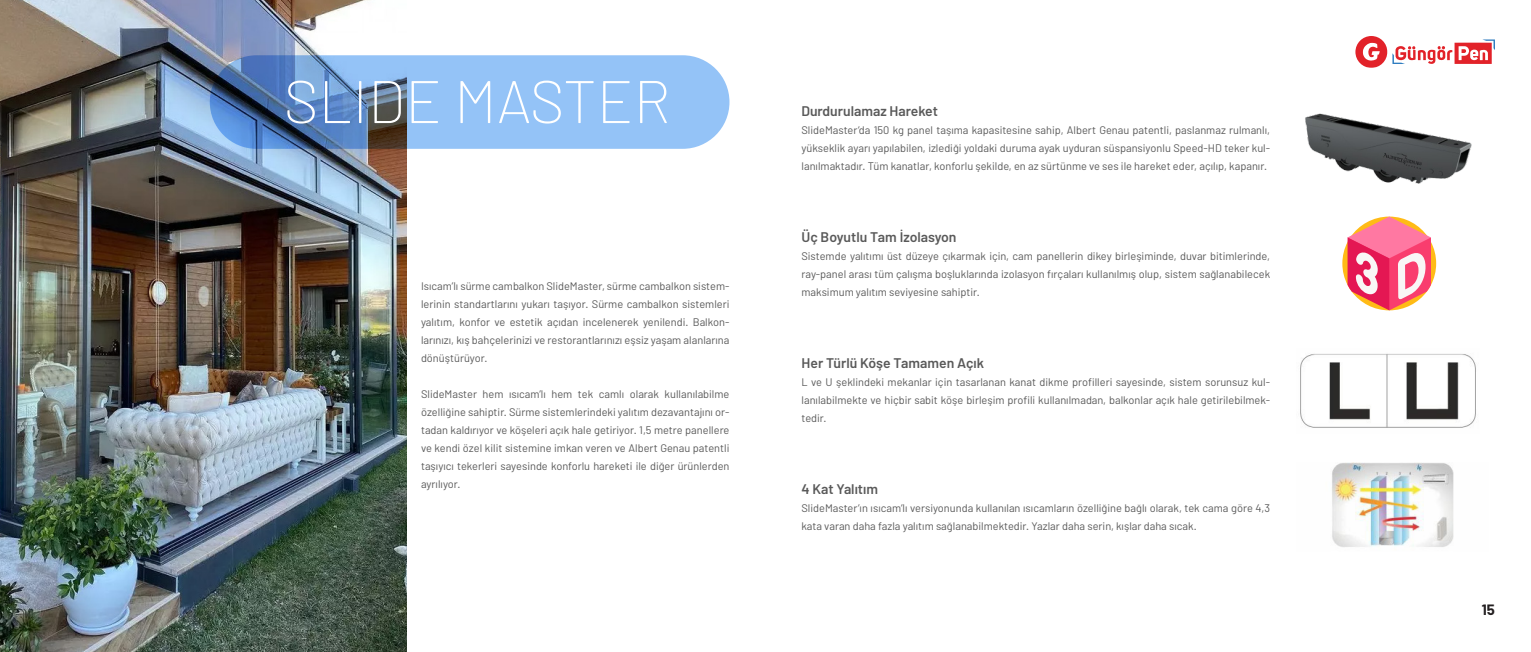
<style>
.page{position:relative;width:1531px;height:652px;background:#fff}
.page>*{position:absolute;margin:0;border:0;box-sizing:border-box;transform-origin:0 0}
.t1{font:200 60px "Barlow";color:#fff}
.t2{font:700 15px "Barlow";color:#231f20}
.t3{font:600 14px "Barlow";color:#595959}
.t4{font:11px/18px "Barlow";color:#595959;text-align:justify}
</style>
<div class="page">
<img style="left:0;top:0;width:407px;height:652px">
<svg style="left:210px;top:55px;width:519px;height:94px;background:#7ea8da"></svg>
<img style="left:1305px;top:113px;width:167px;height:71px">
<svg style="left:1342px;top:217px;width:94px;height:93px"></svg>
<img style="left:1300px;top:353px;width:176px;height:75px">
<img style="left:1332px;top:462px;width:122px;height:85px">
<img style="left:1454px;top:43px;width:38px;height:21px">
<img style="left:1427px;top:50px;width:8px;height:14px">
<svg style="left:1437px;top:46px;width:15px;height:14px"></svg>
<svg style="left:1461px;top:49px;width:5px;height:4px"></svg>
<img style="left:1355px;top:36px;width:32px;height:32px">
<svg style="left:1482px;top:39px;width:13px;height:11px"></svg>
<svg style="left:1392px;top:46px;width:34px;height:18px"></svg>
<p class="t1" style="left:283px;top:64px;width:388px">SLIDE MASTER</p>
<p class="t4" style="left:421px;top:277px;width:310px">Isıcam’lı sürme cambalkon SlideMaster, sürme cambalkon sistem&shy;lerinin standartlarını yukarı taşıyor. Sürme cambalkon sistemleri yalıtım, konfor ve estetik açıdan incelenerek yenilendi. Balkon&shy;larınızı, kış bahçelerinizi ve restorantlarınızı eşsiz yaşam alanlarına dönüştürüyor.</p>
<p class="t4" style="left:421px;top:385px;width:310px">SlideMaster hem ısıcam’lı hem tek camlı olarak kullanılabilme özelliğine sahiptir. Sürme sistemlerindeki yalıtım dezavantajını or&shy;tadan kaldırıyor ve köşeleri açık hale getiriyor. 1,5 metre panellere ve kendi özel kilit sistemine imkan veren ve Albert Genau patentli taşıyıcı tekerleri sayesinde konforlu hareketi ile diğer ürünlerden ayrılıyor.</p>
<p class="t3" style="left:801px;top:103px;width:138px">Durdurulamaz Hareket</p>
<p class="t4" style="left:801px;top:121px;width:470px">SlideMaster’da 150 kg panel taşıma kapasitesine sahip, Albert Genau patentli, paslanmaz rulmanlı, yükseklik ayarı yapılabilen, izlediği yoldaki duruma ayak uyduran süspansiyonlu Speed-HD teker kul&shy;lanılmaktadır. Tüm kanatlar, konforlu şekilde, en az sürtünme ve ses ile hareket eder, açılıp, kapanır.</p>
<p class="t3" style="left:801px;top:229px;width:157px">Üç Boyutlu Tam İzolasyon</p>
<p class="t4" style="left:801px;top:247px;width:470px">Sistemde yalıtımı üst düzeye çıkarmak için, cam panellerin dikey birleşiminde, duvar bitimlerinde, ray-panel arası tüm çalışma boşluklarında izolasyon fırçaları kullanılmış olup, sistem sağlanabilecek maksimum yalıtım seviyesine sahiptir.</p>
<p class="t3" style="left:801px;top:355px;width:184px">Her Türlü Köşe Tamamen Açık</p>
<p class="t4" style="left:801px;top:373px;width:470px">L ve U şeklindeki mekanlar için tasarlanan kanat dikme profilleri sayesinde, sistem sorunsuz kul&shy;lanılabilmekte ve hiçbir sabit köşe birleşim profili kullanılmadan, balkonlar açık hale getirilebilmek&shy;tedir.</p>
<p class="t3" style="left:801px;top:481px;width:78px">4 Kat Yalıtım</p>
<p class="t4" style="left:801px;top:499px;width:470px">SlideMaster’ın ısıcam’lı versiyonunda kullanılan ısıcamların özelliğine bağlı olarak, tek cama göre 4,3 kata varan daha fazla yalıtım sağlanabilmektedir. Yazlar daha serin, kışlar daha sıcak.</p>
<h2 class="t2" style="left:1482px;top:600px;width:15px">15</h2>
</div>
